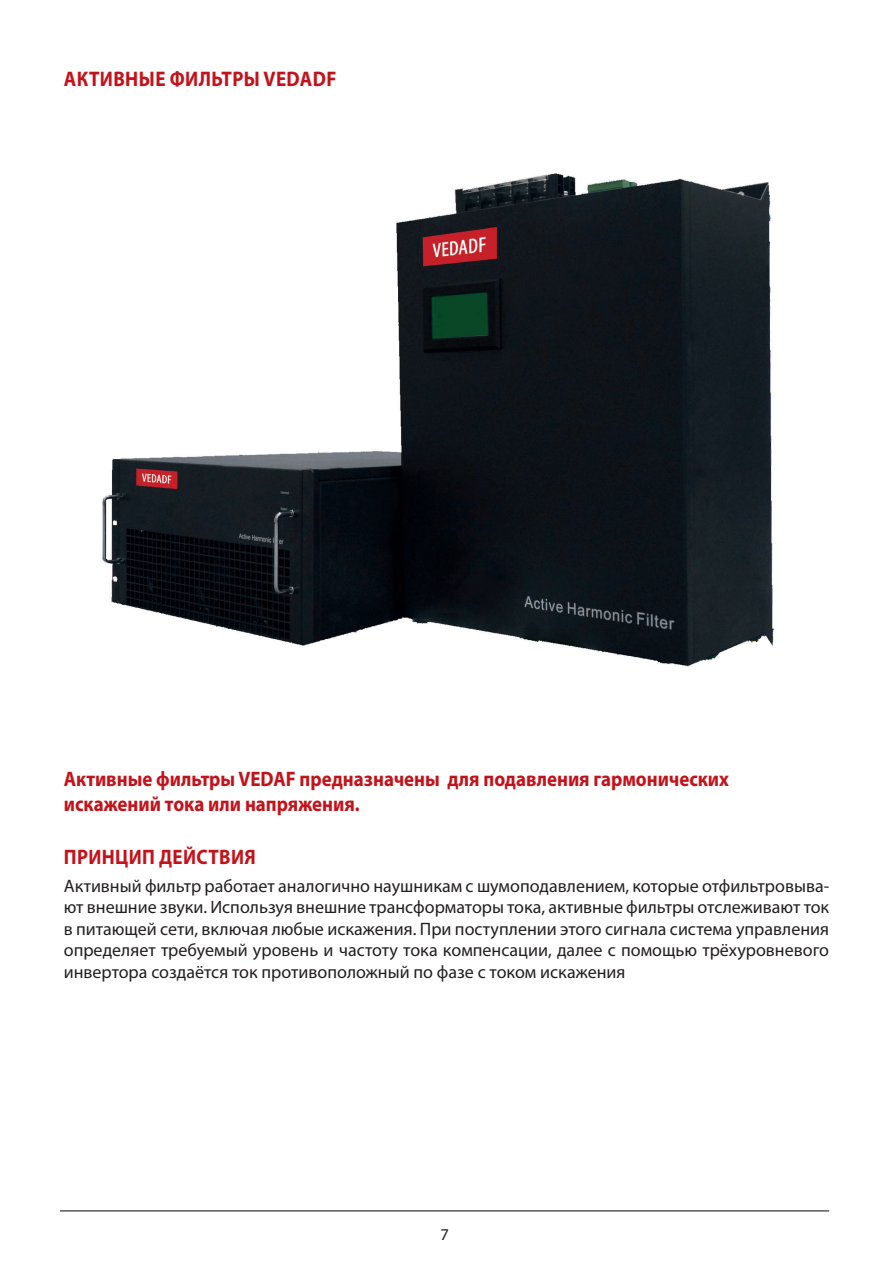
<style>
.page{position:relative;width:893px;height:1263px;background:#fff}
.page>*{position:absolute;margin:0;border:0;box-sizing:border-box;transform-origin:0 0}
.t1{font:700 21.15px "Myriad Pro";letter-spacing:.02em;color:#c4121a;scale:.9 1}
.t2{font:700 21px/25.2px "Myriad Pro";color:#c4121a;scale:.9 1}
.t3{font:700 21px "Myriad Pro";letter-spacing:.02em;color:#c4121a;scale:.9 1}
.t4{font:18px/21.6px "Myriad Pro";color:#231f20;text-align:justify}
.t5{font:16.5px "Myriad Pro";color:#231f20}
</style>
<div class="page">
<hr style="left:60px;top:1210px;width:769px;height:1px;background:#231f20">
<img style="left:102px;top:173px;width:672px;height:494px">
<p class="t1" style="left:64px;top:65px;width:304px">АКТИВНЫЕ ФИЛЬТРЫ VEDADF</p>
<p class="t2" style="left:64px;top:766px;width:741px">Активные фильтры VEDAF предназначены для подавления гармонических искажений тока или напряжения.</p>
<p class="t3" style="left:64px;top:843px;width:215px">ПРИНЦИП ДЕЙСТВИЯ</p>
<p class="t4" style="left:64px;top:874px;width:767px">Активный фильтр работает аналогично наушникам с шумоподавлением, которые отфильтровыва&shy;ют внешние звуки. Используя внешние трансформаторы тока, активные фильтры отслеживают ток в питающей сети, включая любые искажения. При поступлении этого сигнала система управления определяет требуемый уровень и частоту тока компенсации, далее с помощью трёхуровневого инвертора создаётся ток противоположный по фазе с током искажения</p>
<p class="t5" style="left:440px;top:1224px;width:10px">7</p>
</div>
